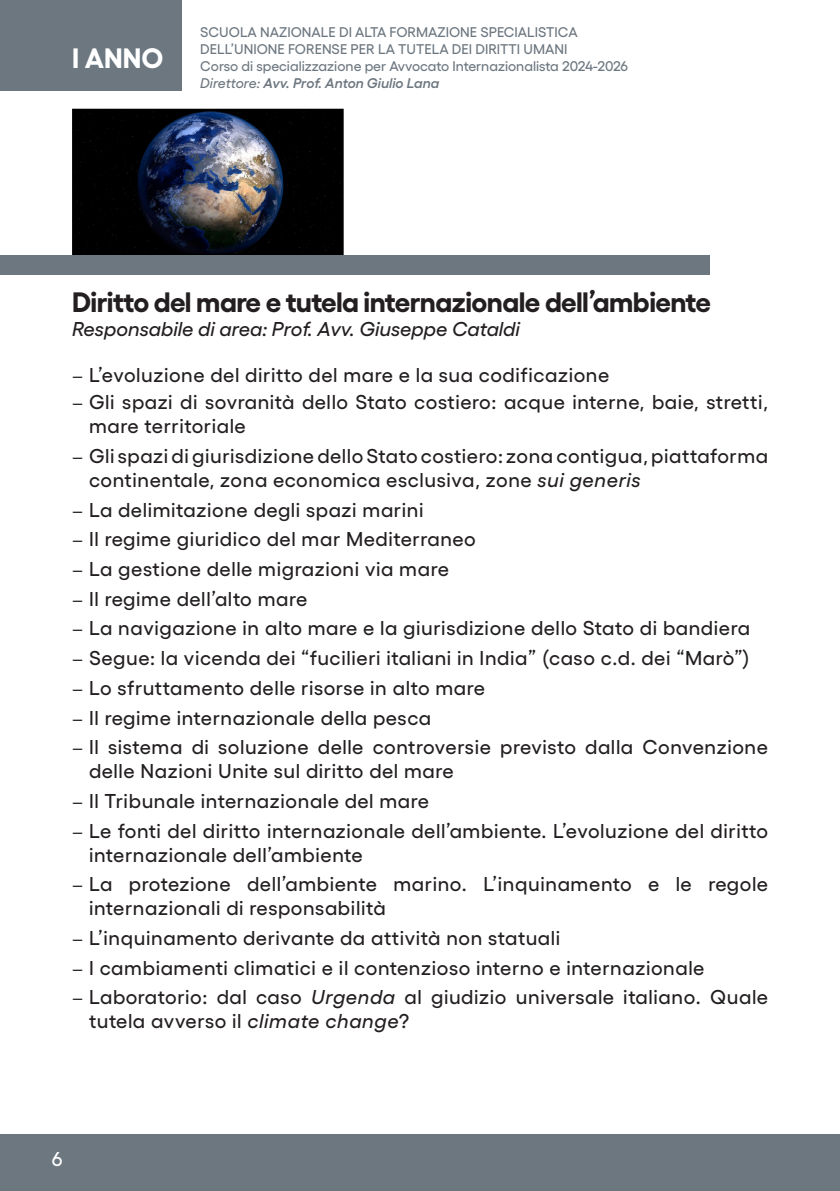
<style>
.page{position:relative;width:840px;height:1191px;background:#fff}
.page>*{position:absolute;margin:0;border:0;box-sizing:border-box;transform-origin:0 0}
.titolo_paragrafo{font:700 28px "Gellix";letter-spacing:-.02em;color:#231f20}
.t1{font:700 28px "Gellix";color:#fff}
.t2{font:500 20px/24px "Gellix";letter-spacing:.03em;color:#231f20}
.responsabile_ok{font:italic 500 20px "Gellix";color:#231f20}
.t3{font:500 20px "Gellix";color:#fff}
.t4{font:500 14px "Gellix";color:#6d7780}
.t5{font:italic 600 14px "Gellix";color:#6d7780}
.s1{font-weight:500}
.s2{font-style:italic}
</style>
<div class="page">
<img style="left:75px;top:112px;width:265px;height:141px">
<div style="left:72px;top:109px;width:271px;height:147px;border:2px solid #000"></div>
<div style="left:0;top:1134px;width:839px;height:57px;background:#6d7780"></div>
<div style="left:0;top:0;width:181px;height:91px;background:#6d7780"></div>
<div style="left:0;top:255px;width:709px;height:20px;background:#6d7780"></div>
<p class="t1" style="left:72px;top:35px;width:93px">I ANNO</p>
<p class="t4" style="left:200px;top:21px;width:378px">SCUOLA NAZIONALE DI ALTA FORMAZIONE SPECIALISTICA</p>
<p class="t4" style="left:200px;top:38px;width:368px">DELL’UNIONE FORENSE PER LA TUTELA DEI DIRITTI UMANI</p>
<p class="t4" style="left:200px;top:55px;width:429px">Corso di specializzazione per Avvocato Internazionalista 2024-2026</p>
<p class="t5" style="left:200px;top:72px;width:240px"><span class="s1">Direttore:</span> Avv. Prof. Anton Giulio Lana</p>
<p class="titolo_paragrafo" style="left:72px;top:279px;width:640px">Diritto del mare e tutela internazionale dell’ambiente</p>
<p class="responsabile_ok" style="left:72px;top:313px;width:449px">Responsabile di area: Prof. Avv. Giuseppe Cataldi</p>
<p class="t2" style="left:89px;top:361px;width:521px">L’evoluzione del diritto del mare e la sua codificazione</p>
<p class="t2" style="left:89px;top:388px;width:680px">Gli spazi di sovranità dello Stato costiero: acque interne, baie, stretti, mare territoriale</p>
<p class="t2" style="left:89px;top:442px;width:680px">Gli spazi di giurisdizione dello Stato costiero: zona contigua, piattaforma continentale, zona economica esclusiva, zone <span class="s2">sui generis</span></p>
<p class="t2" style="left:89px;top:495px;width:336px">La delimitazione degli spazi marini</p>
<p class="t2" style="left:89px;top:525px;width:388px">Il regime giuridico del mar Mediterraneo</p>
<p class="t2" style="left:89px;top:555px;width:361px">La gestione delle migrazioni via mare</p>
<p class="t2" style="left:89px;top:584px;width:220px">Il regime dell’alto mare</p>
<p class="t2" style="left:89px;top:614px;width:662px">La navigazione in alto mare e la giurisdizione dello Stato di bandiera</p>
<p class="t2" style="left:89px;top:644px;width:661px">Segue: la vicenda dei “fucilieri italiani in India” (caso c.d. dei “Marò”)</p>
<p class="t2" style="left:89px;top:673px;width:397px">Lo sfruttamento delle risorse in alto mare</p>
<p class="t2" style="left:89px;top:703px;width:343px">Il regime internazionale della pesca</p>
<p class="t2" style="left:89px;top:733px;width:680px">Il sistema di soluzione delle controversie previsto dalla Convenzione delle Nazioni Unite sul diritto del mare</p>
<p class="t2" style="left:89px;top:786px;width:341px">Il Tribunale internazionale del mare</p>
<p class="t2" style="left:89px;top:816px;width:680px">Le fonti del diritto internazionale dell’ambiente. L’evoluzione del diritto internazionale dell’ambiente</p>
<p class="t2" style="left:89px;top:870px;width:680px">La protezione dell’ambiente marino. L’inquinamento e le regole internazionali di responsabilità</p>
<p class="t2" style="left:89px;top:923px;width:472px">L’inquinamento derivante da attività non statuali</p>
<p class="t2" style="left:89px;top:953px;width:616px">I cambiamenti climatici e il contenzioso interno e internazionale</p>
<p class="t2" style="left:89px;top:983px;width:680px">Laboratorio: dal caso <span class="s2">Urgenda</span> al giudizio universale italiano. Quale tutela avverso il <span class="s2">climate change</span>?</p>
<p class="t3" style="left:52px;top:1143px;width:12px">6</p>
</div>
